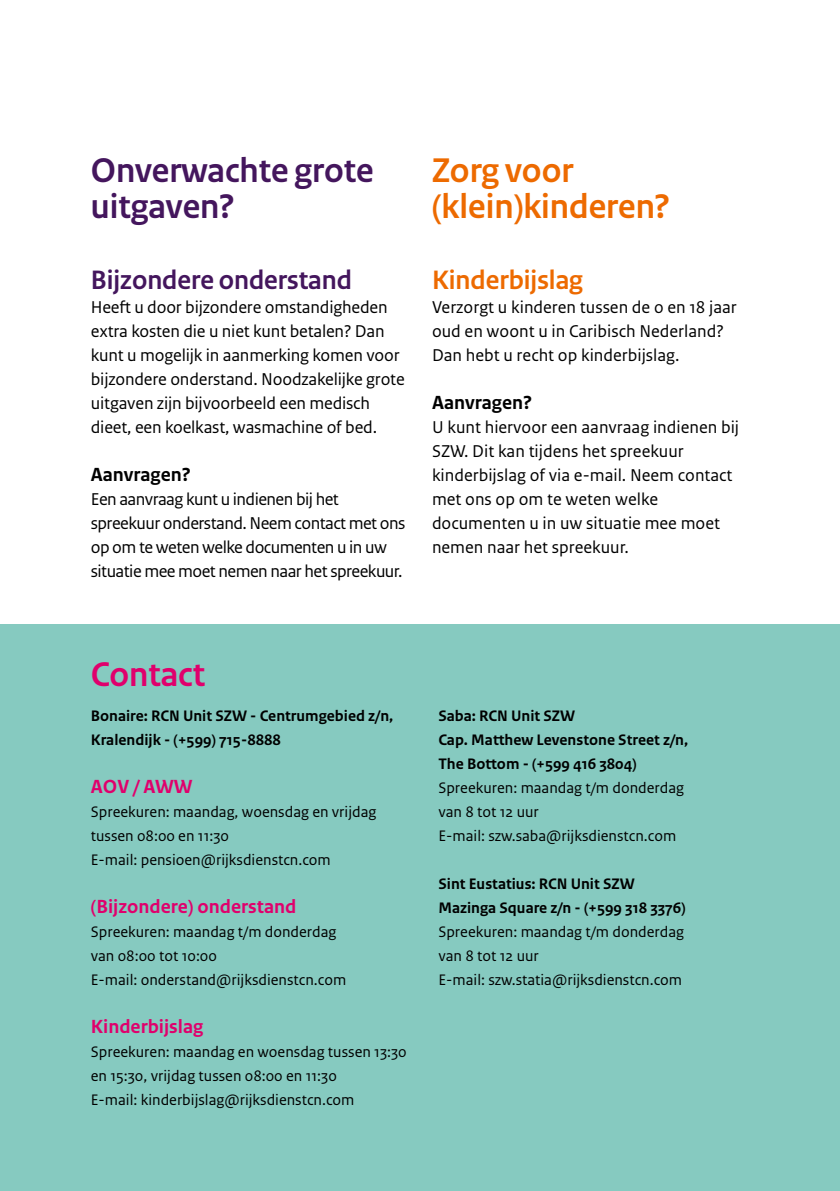
<style>
.page{position:relative;width:840px;height:1191px;background:#fff}
.page>*{position:absolute;margin:0;border:0;box-sizing:border-box;transform-origin:0 0}
.t1{font:700 36px/36px "Rijksoverheid Sans Heading";color:#44165d}
.t2{font:700 36px/36px "Rijksoverheid Sans Heading";color:#ed6a00}
.t3{font:700 36px "Rijksoverheid Sans Heading";color:#e0006c}
.t4{font:700 28px "Rijksoverheid Sans Heading";color:#44165d}
.t5{font:700 28px "Rijksoverheid Sans Heading";color:#ed6a00}
.t6{font:700 20px "Rijksoverheid Sans Text";color:#e0006c}
.t7{font:700 20px "Rijksoverheid Sans Text";color:#000}
.t8{font:18px/24px "Rijksoverheid Sans Text";letter-spacing:-.01em;color:#000}
.t9{font:18px/24px "Rijksoverheid Sans Text";letter-spacing:-.03em;color:#000}
.t10{font:16px/24px "Rijksoverheid Sans Text";color:#000}
.t11{font:700 16px/24px "Rijksoverheid Sans Text";color:#000}
</style>
<div class="page">
<div style="left:0;top:625px;width:839px;height:566px;background:#86cac0"></div>
<h1 class="t1" style="left:91px;top:153px;width:284px">Onverwachte grote uitgaven?</h1>
<h2 class="t4" style="left:91px;top:264px;width:262px">Bijzondere onderstand</h2>
<p class="t8" style="left:91px;top:295px;width:315px">Heeft u door bijzondere omstandigheden extra kosten die u niet kunt betalen? Dan kunt u mogelijk in aanmerking komen voor bijzondere onderstand. Noodzakelijke grote uitgaven zijn bijvoorbeeld een medisch dieet, een koelkast, wasmachine of bed.</p>
<p class="t7" style="left:91px;top:463px;width:102px">Aanvragen?</p>
<p class="t9" style="left:91px;top:487px;width:316px">Een aanvraag kunt u indienen bij het spreekuur onderstand. Neem contact met ons op om te weten welke documenten u in uw situatie mee moet nemen naar het spreekuur.</p>
<h1 class="t2" style="left:432px;top:153px;width:239px">Zorg voor (klein)kinderen?</h1>
<h2 class="t5" style="left:432px;top:264px;width:152px">Kinderbijslag</h2>
<p class="t8" style="left:432px;top:295px;width:306px">Verzorgt u kinderen tussen de 0 en 18 jaar oud en woont u in Caribisch Nederland?<br>Dan hebt u recht op kinderbijslag.</p>
<p class="t7" style="left:432px;top:391px;width:102px">Aanvragen?</p>
<p class="t8" style="left:432px;top:415px;width:308px">U kunt hiervoor een aanvraag indienen bij SZW. Dit kan tijdens het spreekuur kinderbijslag of via e-mail. Neem contact met ons op om te weten welke documenten u in uw situatie mee moet nemen naar het spreekuur.</p>
<h1 class="t3" style="left:91px;top:654px;width:116px">Contact</h1>
<p class="t11" style="left:91px;top:704px;width:304px">Bonaire: RCN Unit SZW - Centrumgebied z/n,<br>Kralendijk - (+599) 715-8888</p>
<p class="t6" style="left:91px;top:775px;width:103px">AOV / AWW</p>
<p class="t10" style="left:91px;top:800px;width:287px">Spreekuren: maandag, woensdag en vrijdag tussen 08:00 en 11:30<br>E-mail: pensioen@rijksdienstcn.com</p>
<p class="t6" style="left:91px;top:895px;width:207px">(Bijzondere) onderstand</p>
<p class="t10" style="left:91px;top:920px;width:257px">Spreekuren: maandag t/m donderdag van 08:00 tot 10:00<br>E-mail: onderstand@rijksdienstcn.com</p>
<p class="t6" style="left:91px;top:1015px;width:114px">Kinderbijslag</p>
<p class="t10" style="left:91px;top:1040px;width:317px">Spreekuren: maandag en woensdag tussen 13:30 en 15:30, vrijdag tussen 08:00 en 11:30<br>E-mail: kinderbijslag@rijksdienstcn.com</p>
<p class="t11" style="left:438px;top:704px;width:251px">Saba: RCN Unit SZW<br>Cap. Matthew Levenstone Street z/n,<br>The Bottom - (+599 416 3804)</p>
<p class="t10" style="left:438px;top:776px;width:247px">Spreekuren: maandag t/m donderdag van 8 tot 12 uur<br>E-mail: szw.saba@rijksdienstcn.com</p>
<p class="t11" style="left:438px;top:872px;width:249px">Sint Eustatius: RCN Unit SZW<br>Mazinga Square z/n - (+599 318 3376)</p>
<p class="t10" style="left:438px;top:920px;width:247px">Spreekuren: maandag t/m donderdag van 8 tot 12 uur<br>E-mail: szw.statia@rijksdienstcn.com</p>
</div>
